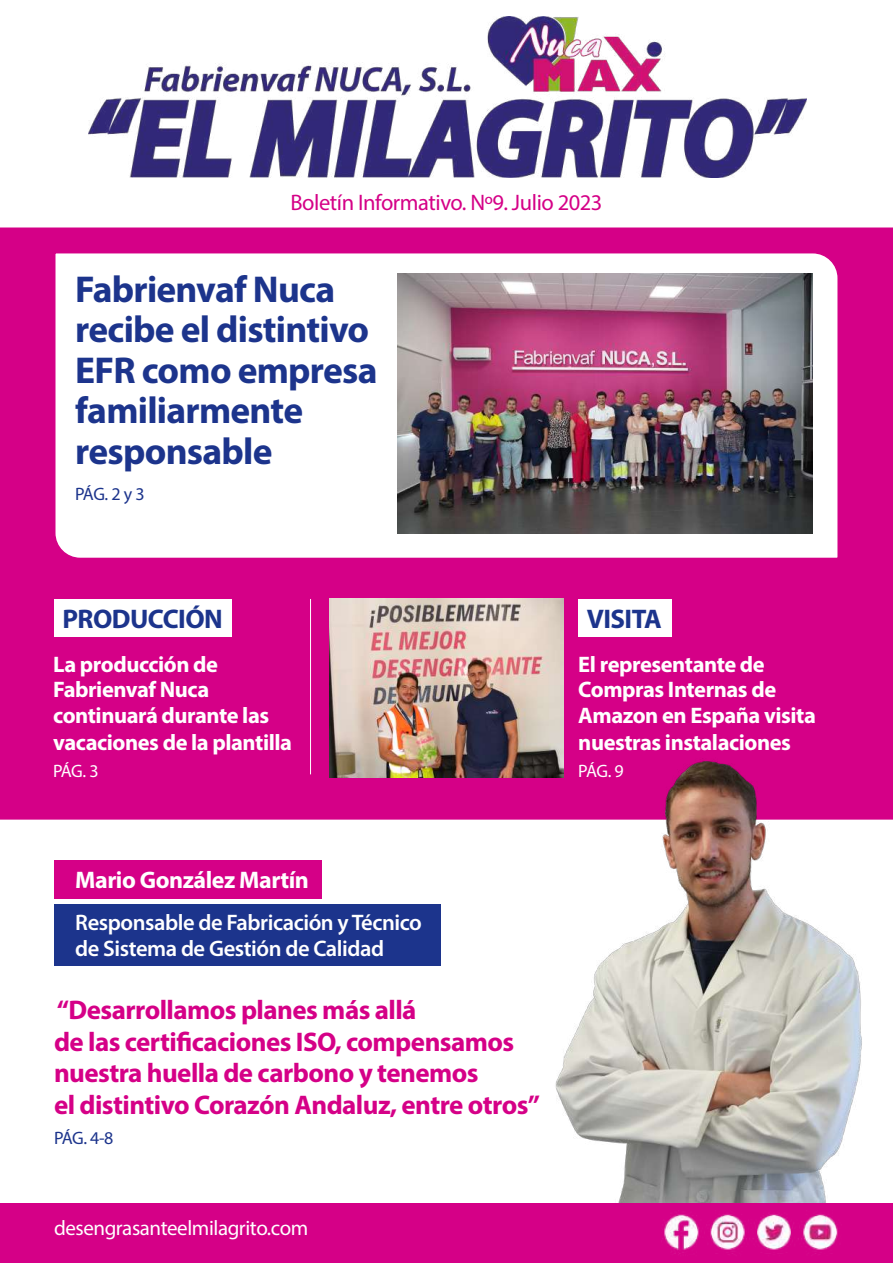
<style>
.page{position:relative;width:893px;height:1263px;background:#fff}
.page>*{position:absolute;margin:0;border:0;box-sizing:border-box;transform-origin:0 0}
.t1{font:700 37.5px/40.5px "Myriad Pro";letter-spacing:-.02em;color:#1c348c}
.t2{font:700 27px/31.5px "Myriad Pro";letter-spacing:-.02em;color:#d50087}
.t3{font:700 27px "Myriad Pro";letter-spacing:-.02em;color:#1c348c}
.t4{font:700 24px "Myriad Pro";letter-spacing:-.02em;color:#fff}
.t5{font:700 22.5px/26px "Myriad Pro";letter-spacing:-.02em;color:#fff}
.t6{font:600 22.5px/25.5px "Myriad Pro";letter-spacing:-.02em;color:#fff}
.t7{font:22.5px "Myriad Pro";letter-spacing:-.02em;color:#d50087}
.t8{font:21px "Myriad Pro";letter-spacing:-.02em;color:#fff}
.t9{font:18px "Myriad Pro";letter-spacing:-.07em;color:#1c348c}
.t10{font:18px "Myriad Pro";letter-spacing:-.07em;color:#fff}
</style>
<div class="page">
<div style="left:0;top:227px;width:893px;height:593px;background:#d50087"></div>
<svg style="left:53px;top:251px;width:787px;height:309px"></svg>
<img style="left:89px;top:16px;width:717px;height:162px">
<hr style="left:310px;top:599px;width:1px;height:175px;background:#fff">
<div style="left:54px;top:599px;width:178px;height:37px;background:#fff"></div>
<div style="left:578px;top:599px;width:94px;height:37px;background:#fff"></div>
<img style="left:330px;top:599px;width:233px;height:179px">
<img style="left:529px;top:748px;width:364px;height:456px">
<img style="left:398px;top:274px;width:414px;height:259px">
<div style="left:54px;top:861px;width:268px;height:38px;background:#d50087"></div>
<div style="left:54px;top:904px;width:387px;height:62px;background:#1c348c"></div>
<div style="left:0;top:1204px;width:893px;height:59px;background:#d50087"></div>
<p class="t7" style="left:290px;top:189px;width:314px">Boletín Informativo. Nº9. Julio 2023</p>
<h1 class="t1" style="left:75px;top:268px;width:304px">Fabrienvaf Nuca recibe el distintivo<br>EFR como empresa familiarmente responsable</h1>
<p class="t9" style="left:75px;top:483px;width:71px">PÁG. 2 y 3</p>
<p class="t3" style="left:63px;top:601px;width:162px">PRODUCCIÓN</p>
<p class="t3" style="left:587px;top:601px;width:77px">VISITA</p>
<p class="t5" style="left:53px;top:650px;width:240px">La producción de<br>Fabrienvaf Nuca continuará durante las vacaciones de la plantilla</p>
<p class="t10" style="left:53px;top:759px;width:47px">PÁG. 3</p>
<p class="t4" style="left:75px;top:864px;width:235px">Mario González Martín</p>
<p class="t6" style="left:75px;top:909px;width:348px">Responsable de Fabricación y Técnico de Sistema de Gestión de Calidad</p>
<p class="t2" style="left:54px;top:994px;width:487px">“Desarrollamos planes más allá<br>de las certificaciones ISO, compensamos nuestra huella de carbono y tenemos<br>el distintivo Corazón Andaluz, entre otros”</p>
<p class="t9" style="left:54px;top:1127px;width:61px">PÁG. 4-8</p>
<p class="t8" style="left:54px;top:1215px;width:256px">desengrasanteelmilagrito.com</p>
<p class="t5" style="left:578px;top:650px;width:239px">El representante de<br>Compras Internas de<br>Amazon en España visita nuestras instalaciones</p>
<p class="t10" style="left:578px;top:759px;width:47px">PÁG. 9</p>
</div>
